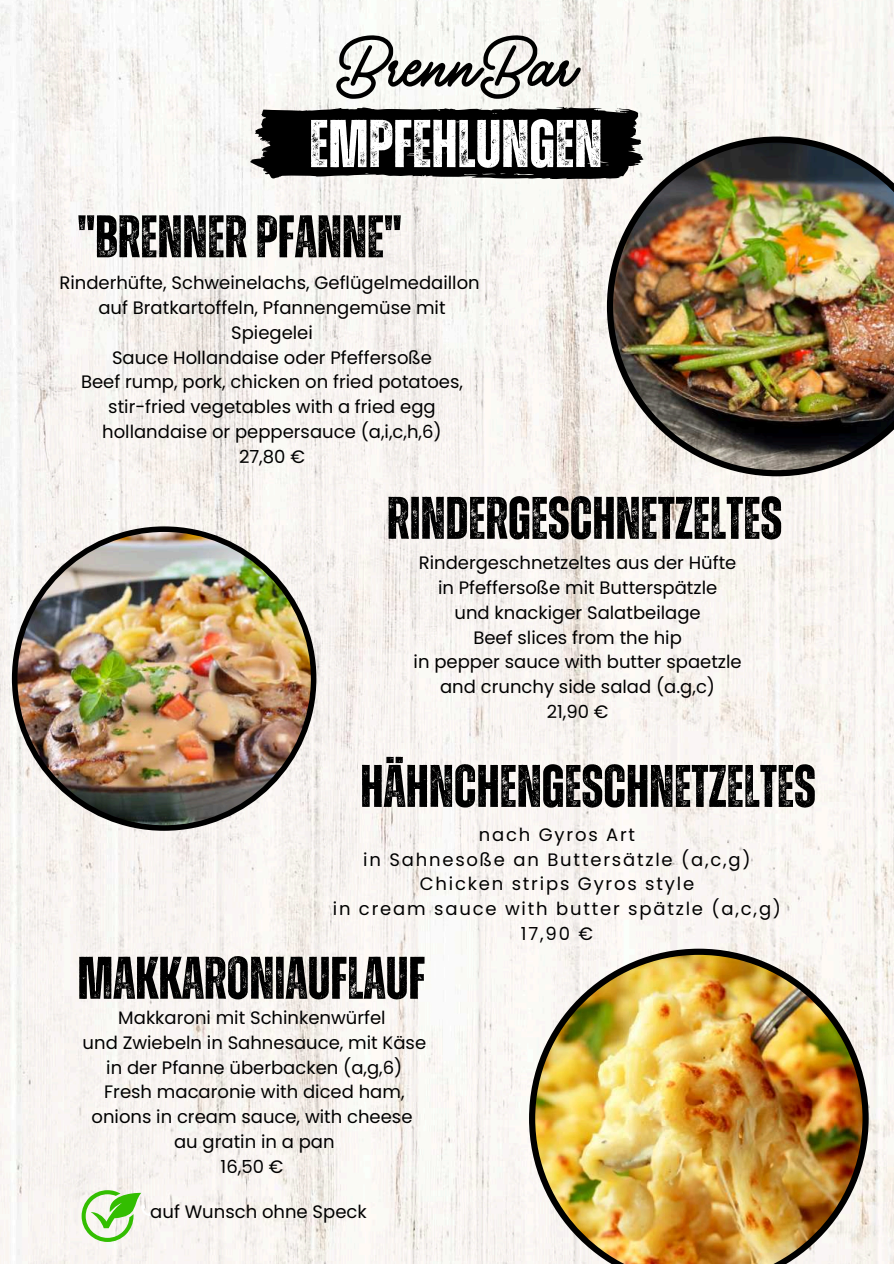
<style>
.page{position:relative;width:894px;height:1264px;background:#fff}
.page>*{position:absolute;margin:0;border:0;box-sizing:border-box;transform-origin:0 0}
.t1{font:73.2px "Vintage Rotter";color:#000}
.t2{font:700 67.5px "Zuume Rough";color:#fff}
.t3{font:700 60px "Zuume Rough";color:#000}
.t4{font:18px/24.8px "Poppins";color:#000;text-align:center}
.t5{font:18px/24.8px "Poppins";letter-spacing:.1em;color:#000;text-align:center}
</style>
<div class="page">
<img style="left:0;top:0;width:893px;height:1263px">
<img style="left:529px;top:948px;width:339px;height:315px">
<svg style="left:250px;top:107px;width:393px;height:72px"></svg>
<img style="left:606px;top:136px;width:287px;height:340px">
<img style="left:12px;top:526px;width:304px;height:304px">
<svg style="left:82px;top:1190px;width:70px;height:51px"></svg>
<h1 class="t1" style="left:335px;top:20px;width:242px">BrennBar</h1>
<h2 class="t2" style="left:309px;top:108px;width:294px">EMPFEHLUNGEN</h2>
<h3 class="t3" style="left:77px;top:205px;width:325px">"BRENNER PFANNE"</h3>
<p class="t4" style="left:59px;top:271px;width:421px">Rinderhüfte, Schweinelachs, Geflügelmedaillon auf Bratkartoffeln, Pfannengemüse mit Spiegelei<br>Sauce Hollandaise oder Pfeffersoße<br>Beef rump, pork, chicken on fried potatoes, stir-fried vegetables with a fried egg hollandaise or peppersauce (a,i,c,h,6)<br>27,80 €</p>
<h3 class="t3" style="left:387px;top:486px;width:397px">RINDERGESCHNETZELTES</h3>
<p class="t4" style="left:413px;top:551px;width:329px">Rindergeschnetzeltes aus der Hüfte in Pfeffersoße mit Butterspätzle<br>und knackiger Salatbeilage<br>Beef slices from the hip<br>in pepper sauce with butter spaetzle and crunchy side salad (a.g,c)<br>21,90 €</p>
<h3 class="t3" style="left:360px;top:754px;width:457px">HÄHNCHENGESCHNETZELTES</h3>
<p class="t5" style="left:333px;top:822px;width:449px">nach Gyros Art<br>in Sahnesoße an Buttersätzle (a,c,g)<br>Chicken strips Gyros style<br>in cream sauce with butter spätzle (a,c,g)<br>17,90 €</p>
<h3 class="t3" style="left:77px;top:946px;width:349px">MAKKARONIAUFLAUF</h3>
<p class="t4" style="left:83px;top:1005px;width:345px">Makkaroni mit Schinkenwürfel<br>und Zwiebeln in Sahnesauce, mit Käse in der Pfanne überbacken (a,g,6)<br>Fresh macaronie with diced ham, onions in cream sauce, with cheese au gratin in a pan<br>16,50 €</p>
<p class="t4" style="left:150px;top:1199px;width:218px">auf Wunsch ohne Speck</p>
</div>
